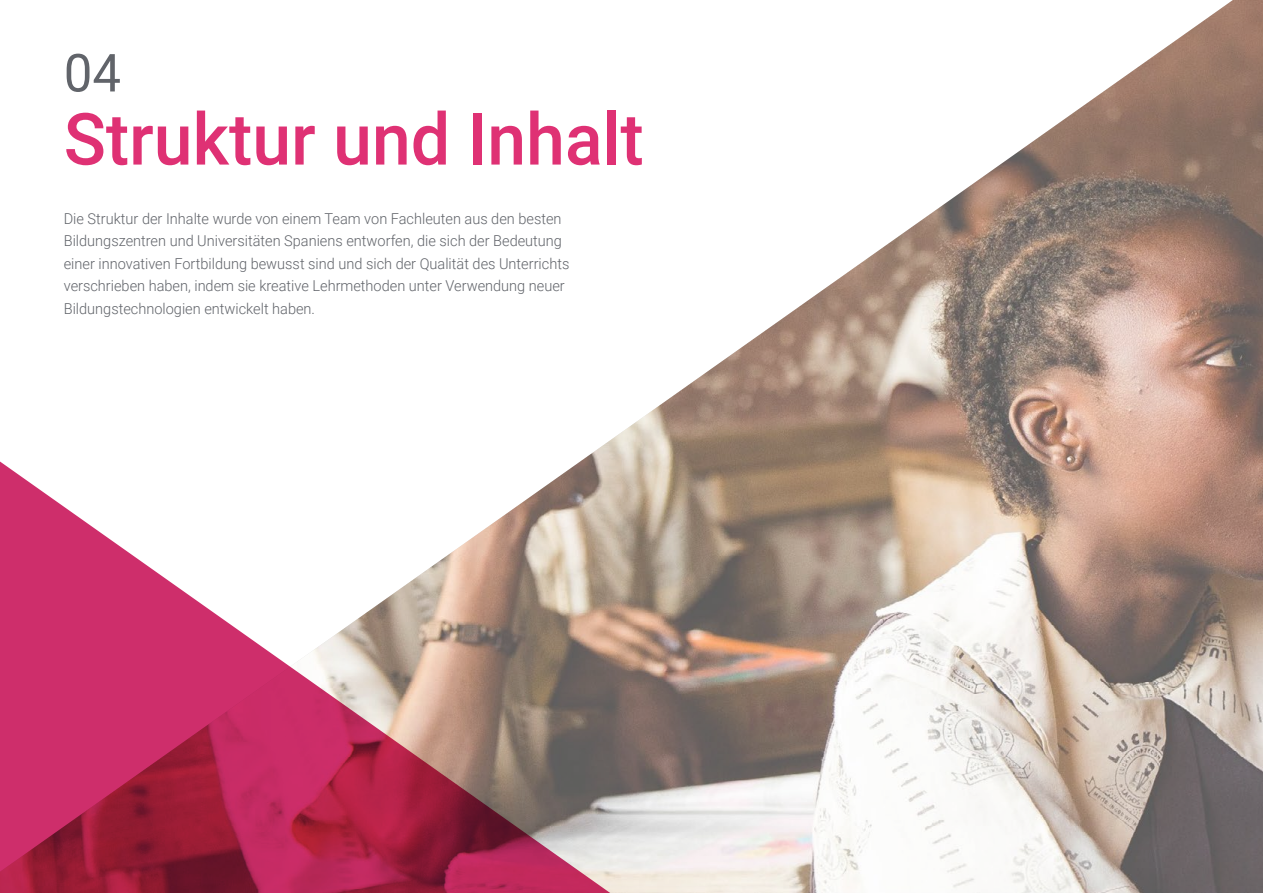
<style>
.page{position:relative;width:1263px;height:893px;background:#fff}
.page>*{position:absolute;margin:0;border:0;box-sizing:border-box;transform-origin:0 0}
.t1{font:500 72px "Roboto";color:#df3174}
.t2{font:52.5px "Roboto";color:#61646a}
.t3{font:300 15px/22.5px "Roboto";color:#61646a}
</style>
<div class="page">
<img style="left:602px;top:0;width:661px;height:893px">
<svg style="left:0;top:446px;width:640px;height:447px"></svg>
<h2 class="t2" style="left:64px;top:36px;width:59px">04</h2>
<h1 class="t1" style="left:64px;top:89px;width:581px">Struktur und Inhalt</h1>
<p class="t3" style="left:64px;top:207px;width:507px">Die Struktur der Inhalte wurde von einem Team von Fachleuten aus den besten Bildungszentren und Universitäten Spaniens entworfen, die sich der Bedeutung einer innovativen Fortbildung bewusst sind und sich der Qualität des Unterrichts verschrieben haben, indem sie kreative Lehrmethoden unter Verwendung neuer Bildungstechnologien entwickelt haben.</p>
</div>
